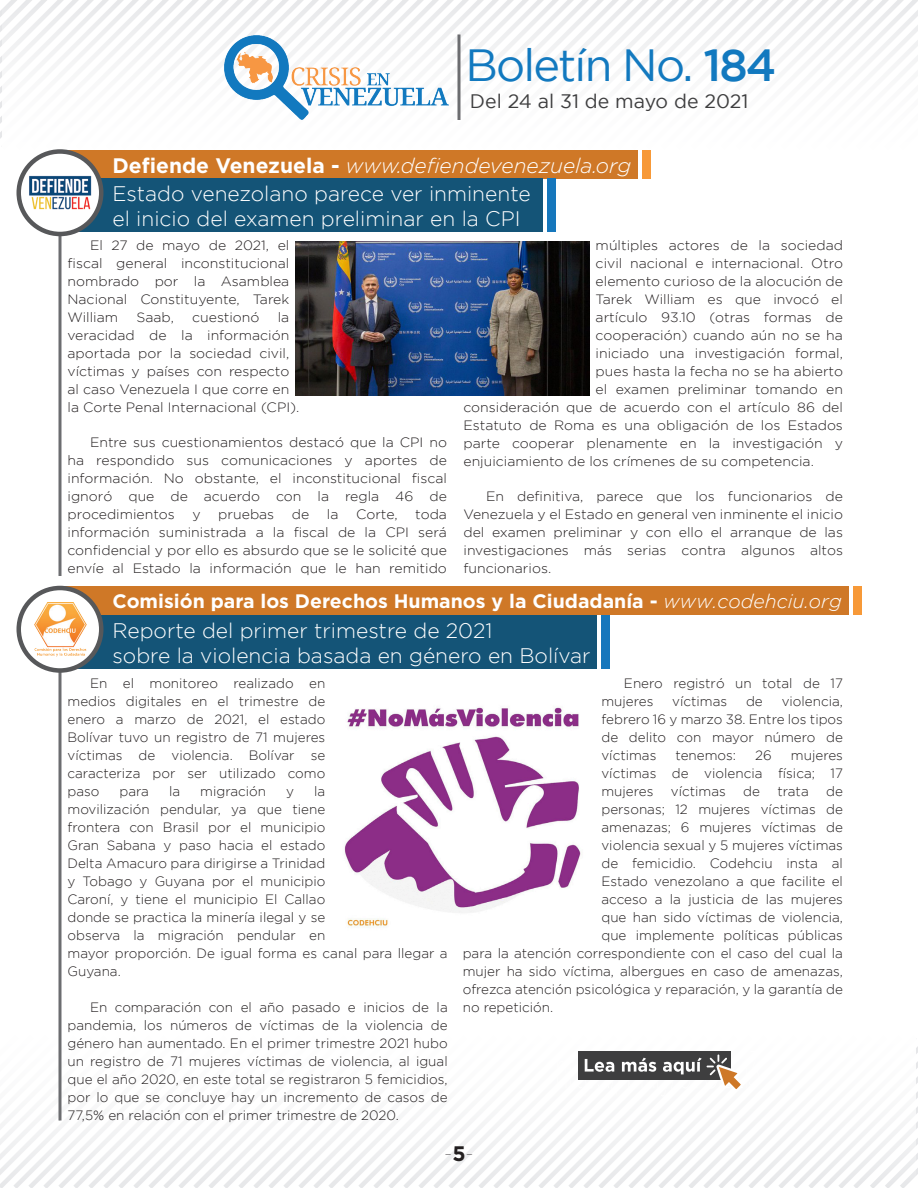
<style>
.page{position:relative;width:918px;height:1188px;background:#fff}
.page>*{position:absolute;margin:0;border:0;box-sizing:border-box;transform-origin:0 0}
.t1{font:45px "Gotham";letter-spacing:-.04em;color:#1279bf}
.t2{font:300 21px/25.2px "Gotham";color:#fff}
.t3{font:100 21px "Gotham";color:#231f20}
.t4{font:700 19.5px "Gotham";color:#fff}
.t5{font:19.5px "Gotham";color:#3e3e3f}
.t6{font:300 13.5px/18px "Gotham";color:#231f20;text-align:justify}
.t7{font:300 13.5px/18px "Gotham";color:#231f20;text-align:justify;scale:1.04 1}
.s1{font-weight:500}
.s2{font-weight:700}
.s3{font-style:italic}
.s4{font-weight:300;font-style:italic}
</style>
<div class="page">
<div style="left:2px;top:0;width:916px;height:176px;background:linear-gradient(to bottom,#f6f7f7,#fff)"></div>
<div style="left:60px;top:615px;width:537px;height:54px;background:#145477"></div>
<div style="left:602px;top:615px;width:8px;height:54px;background:#1677bc"></div>
<div style="left:60px;top:586px;width:789px;height:29px;background:#cf7827"></div>
<div style="left:854px;top:586px;width:8px;height:29px;background:#f79938"></div>
<img style="left:344px;top:707px;width:237px;height:221px">
<svg style="left:58px;top:673px;width:4px;height:358px"></svg>
<svg style="left:19px;top:588px;width:82px;height:82px"></svg>
<div style="left:16px;top:586px;width:88px;height:87px;border:4px solid #57585a;border-radius:50%"></div>
<img style="left:33px;top:602px;width:54px;height:54px">
<img style="left:222px;top:34px;width:226px;height:86px">
<hr style="left:458px;top:34px;width:2px;height:86px;background:#6c6d70">
<div style="left:60px;top:150px;width:578px;height:28px;background:#cf7827"></div>
<div style="left:642px;top:150px;width:9px;height:28px;background:#f79938"></div>
<div style="left:60px;top:178px;width:483px;height:54px;background:#145477"></div>
<div style="left:548px;top:178px;width:8px;height:54px;background:#1677bc"></div>
<svg style="left:58px;top:236px;width:4px;height:340px"></svg>
<svg style="left:19px;top:152px;width:82px;height:82px"></svg>
<div style="left:16px;top:149px;width:88px;height:87px;border:4px solid #57585a;border-radius:50%"></div>
<img style="left:29px;top:176px;width:62px;height:34px">
<img style="left:295px;top:241px;width:295px;height:155px">
<svg style="left:0;top:1031px;width:918px;height:157px"></svg>
<h1 class="t1" style="left:465px;top:40px;width:313px">Boletín No. <span class="s1">184</span></h1>
<h3 class="t5" style="left:470px;top:90px;width:280px">Del 24 al 31 de mayo de 2021</h3>
<h2 class="t2" style="left:112px;top:151px;width:520px;line-height:28px"><span class="s2">Defiende Venezuela -</span> <span class="s3">www.defiendevenezuela.org<br></span>Estado venezolano parece ver inminente</h2>
<h2 class="t2" style="left:112px;top:206px;width:410px">el inicio del examen preliminar en la CPI</h2>
<p class="t7" style="left:68px;top:236px;width:215px;text-indent:22px">El 27 de mayo de 2021, el fiscal general inconstitucional nombrado por la Asamblea Nacional Constituyente, Tarek William</p>
<p class="t7" style="left:596px;top:236px;width:239px">múltiples actores de la sociedad</p>
<p class="t7" style="left:596px;top:254px;width:239px">civil nacional e internacional. Otro</p>
<p class="t7" style="left:596px;top:272px;width:239px">elemento curioso de la alocución de</p>
<p class="t7" style="left:596px;top:290px;width:239px">Tarek William es que invocó el</p>
<p class="t7" style="left:596px;top:308px;width:239px">artículo 93.10 (otras formas de</p>
<p class="t7" style="left:596px;top:326px;width:239px">cooperación) cuando aún no se ha</p>
<p class="t7" style="left:596px;top:344px;width:239px">iniciado una investigación formal,</p>
<p class="t7" style="left:596px;top:362px;width:239px">pues hasta la fecha no se ha abierto</p>
<p class="t7" style="left:596px;top:380px;width:239px">el examen preliminar tomando en</p>
<p class="t7" style="left:464px;top:398px;width:366px">consideración que de acuerdo con el artículo 86 del</p>
<p class="t7" style="left:464px;top:416px;width:366px">Estatuto de Roma es una obligación de los Estados</p>
<p class="t7" style="left:464px;top:434px;width:366px">parte cooperar plenamente en la investigación y</p>
<p class="t7" style="left:464px;top:452px;width:338px">enjuiciamiento de los crímenes de su competencia.</p>
<p class="t7" style="left:464px;top:487px;width:366px;text-indent:22px">En definitiva, parece que los funcionarios de Venezuela y el Estado en general ven inminente el inicio del examen preliminar y con ello el arranque de las investigaciones más serias contra algunos altos funcionarios.</p>
<p class="t7" style="left:68px;top:308px;width:225px;text-align:left;text-indent:210px">la veracidad de la información aportada por la sociedad civil, víctimas y países con respecto al caso Venezuela I que corre en la Corte Penal Internacional (CPI).</p>
<p class="t7" style="left:68px;top:433px;width:366px;text-indent:22px">Entre sus cuestionamientos destacó que la CPI no ha respondido sus comunicaciones y aportes de información. No obstante, el inconstitucional fiscal ignoró que de acuerdo con la regla 46 de procedimientos</p>
<p class="t7" style="left:136px;top:308px;width:38px">Saab,</p>
<p class="t7" style="left:192px;top:308px;width:66px">cuestionó</p>
<p class="t7" style="left:68px;top:505px;width:366px;text-indent:348px">toda información suministrada a la fiscal de la CPI será confidencial y por ello es absurdo que se le solicité que envíe al Estado la información que le han remitido</p>
<p class="t7" style="left:192px;top:505px;width:9px">y</p>
<p class="t7" style="left:218px;top:505px;width:55px">pruebas</p>
<p class="t7" style="left:292px;top:505px;width:18px">de</p>
<p class="t7" style="left:327px;top:505px;width:13px">la</p>
<p class="t7" style="left:356px;top:505px;width:41px">Corte,</p>
<h3 class="t4" style="left:112px;top:588px;width:731px">Comisión para los Derechos Humanos y la Ciudadanía - <span class="s4">www.codehciu.org</span></h3>
<h2 class="t2" style="left:112px;top:618px;width:480px">Reporte del primer trimestre de 2021<br>sobre la violencia basada en género en Bolívar</h2>
<p class="t6" style="left:67px;top:674px;width:259px;text-indent:23px">En el monitoreo realizado en medios digitales en el trimestre de enero a marzo de 2021, el estado Bolívar tuvo un registro de 71 mujeres víctimas de violencia. Bolívar se caracteriza por ser utilizado como paso</p>
<p class="t6" style="left:67px;top:782px;width:382px;text-align:left;text-indent:247px">la<br>movilización pendular, ya que tiene<br>frontera con Brasil por el municipio<br>Gran Sabana y paso hacia el estado<br>Delta Amacuro para dirigirse a Trinidad<br>y Tobago y Guyana por el municipio<br>Caroní, y tiene el municipio El Callao<br>donde se practica la minería ilegal y se<br>observa la migración pendular en<br>mayor proporción. De igual forma es canal para llegar a<br>Guyana.</p>
<p class="t6" style="left:67px;top:998px;width:382px;text-indent:23px">En comparación con el año pasado e inicios de la pandemia, los números de víctimas de la violencia de género han aumentado. En el primer trimestre 2021 hubo un registro de 71 mujeres víctimas de violencia, al igual que el año 2020, en este total se registraron 5 femicidios, por lo que se concluye hay un incremento de casos de 77,5% en relación con el primer trimestre de 2020.</p>
<p class="t6" style="left:120px;top:782px;width:31px">para</p>
<p class="t6" style="left:169px;top:782px;width:13px">la</p>
<p class="t6" style="left:200px;top:782px;width:67px">migración</p>
<p class="t6" style="left:286px;top:782px;width:9px">y</p>
<p class="t6" style="left:601px;top:674px;width:243px;text-indent:23px">Enero registró un total de 17 mujeres</p>
<p class="t6" style="left:601px;top:692px;width:243px;text-indent:180px">violencia, febrero 16 y marzo 38. Entre los tipos de delito con mayor número de víctimas</p>
<p class="t6" style="left:672px;top:692px;width:56px">víctimas</p>
<p class="t6" style="left:746px;top:692px;width:18px">de</p>
<p class="t6" style="left:676px;top:746px;width:62px">tenemos:</p>
<p class="t6" style="left:755px;top:746px;width:18px">26</p>
<p class="t6" style="left:601px;top:746px;width:243px;text-indent:190px">mujeres víctimas de violencia física; 17 mujeres</p>
<p class="t6" style="left:671px;top:782px;width:56px">víctimas</p>
<p class="t6" style="left:743px;top:782px;width:18px">de</p>
<p class="t6" style="left:778px;top:782px;width:33px">trata</p>
<p class="t6" style="left:826px;top:782px;width:18px">de</p>
<p class="t6" style="left:601px;top:800px;width:243px">personas; 12 mujeres víctimas de</p>
<p class="t6" style="left:601px;top:818px;width:243px">amenazas; 6 mujeres víctimas de</p>
<p class="t6" style="left:601px;top:836px;width:243px">violencia sexual y 5 mujeres víctimas</p>
<p class="t6" style="left:601px;top:854px;width:243px">de femicidio. Codehciu insta al</p>
<p class="t6" style="left:601px;top:872px;width:243px">Estado venezolano a que facilite el</p>
<p class="t6" style="left:601px;top:890px;width:243px">acceso a la justicia de las mujeres</p>
<p class="t6" style="left:601px;top:908px;width:243px">que han sido víctimas de violencia,</p>
<p class="t6" style="left:601px;top:926px;width:243px">que implemente políticas públicas</p>
<p class="t6" style="left:463px;top:944px;width:382px">para la atención correspondiente con el caso del cual la</p>
<p class="t6" style="left:463px;top:962px;width:382px">mujer ha sido víctima, albergues en caso de amenazas,</p>
<p class="t6" style="left:463px;top:980px;width:382px">ofrezca atención psicológica y reparación, y la garantía de</p>
<p class="t6" style="left:463px;top:998px;width:92px">no repetición.</p>
<h2 class="t3" style="left:444px;top:1140px;width:31px">-<span class="s2">5</span>-</h2>
</div>
